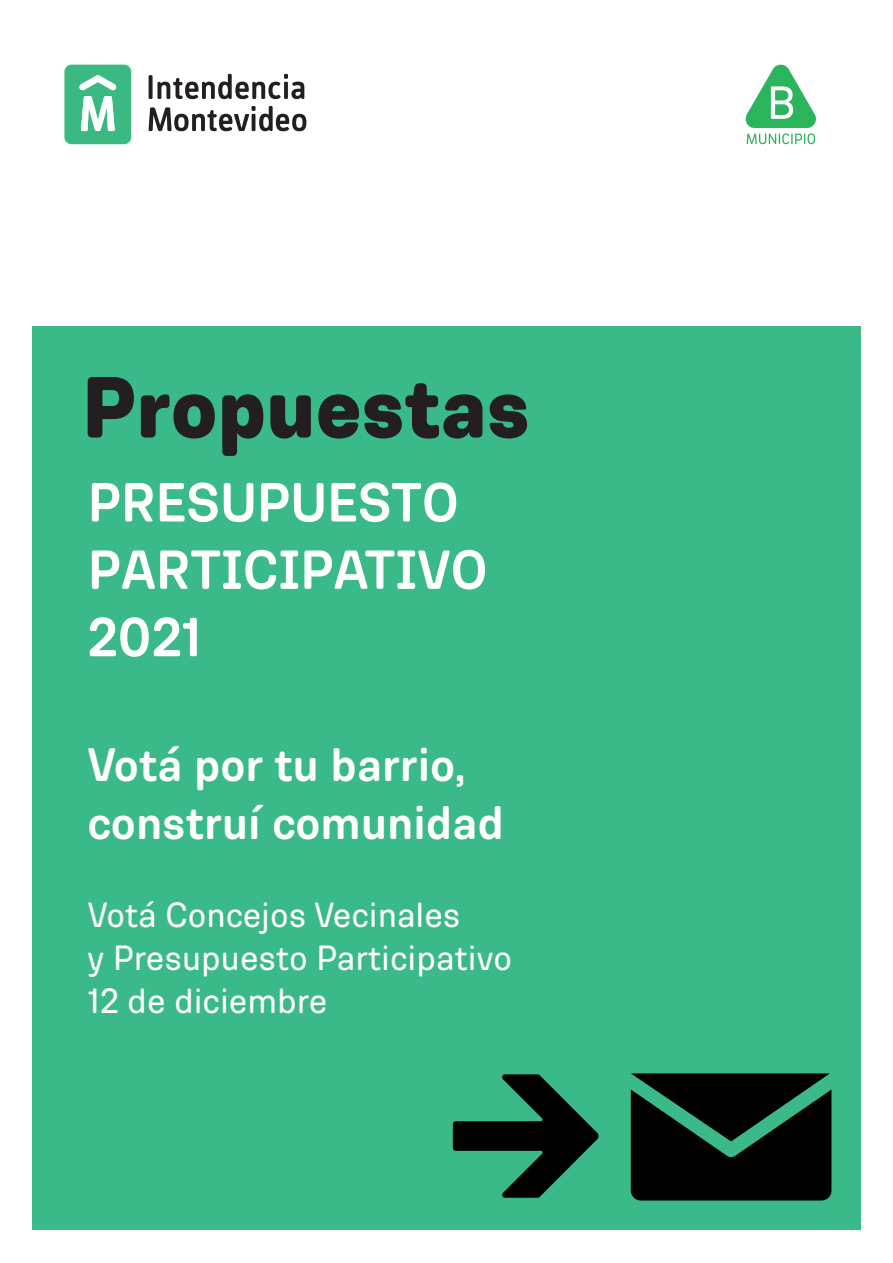
<style>
.page{position:relative;width:893px;height:1263px;background:#fff}
.page>*{position:absolute;margin:0;border:0;box-sizing:border-box;transform-origin:0 0}
.t1{font:900 88.05px "Ciudadana";color:#231f20}
.t2{font:700 56.1px/67.3px "Ciudadana";color:#fff}
.t3{font:700 48px/57.6px "Ciudadana";color:#fff}
.t4{font:36px/43.2px "Ciudadana";color:#fff}
</style>
<div class="page">
<svg style="left:745px;top:64px;width:71px;height:80px"></svg>
<div style="left:32px;top:326px;width:829px;height:904px;background:#3aba88"></div>
<svg style="left:631px;top:1073px;width:200px;height:127px;background:#071913"></svg>
<svg style="left:453px;top:1074px;width:145px;height:124px"></svg>
<svg style="left:64px;top:65px;width:67px;height:79px"></svg>
<svg style="left:149px;top:75px;width:4px;height:24px"></svg>
<svg style="left:157px;top:74px;width:147px;height:25px"></svg>
<svg style="left:149px;top:106px;width:157px;height:25px"></svg>
<h1 class="t1" style="left:82px;top:353px;width:449px">Propuestas</h1>
<h2 class="t2" style="left:88px;top:467px;width:401px">PRESUPUESTO<br>PARTICIPATIVO<br>2021</h2>
<h3 class="t3" style="left:88px;top:735px;width:418px">Votá por tu barrio, construí comunidad</h3>
<p class="t4" style="left:88px;top:893px;width:426px">Votá Concejos Vecinales<br>y Presupuesto Participativo<br>12 de diciembre</p>
</div>
